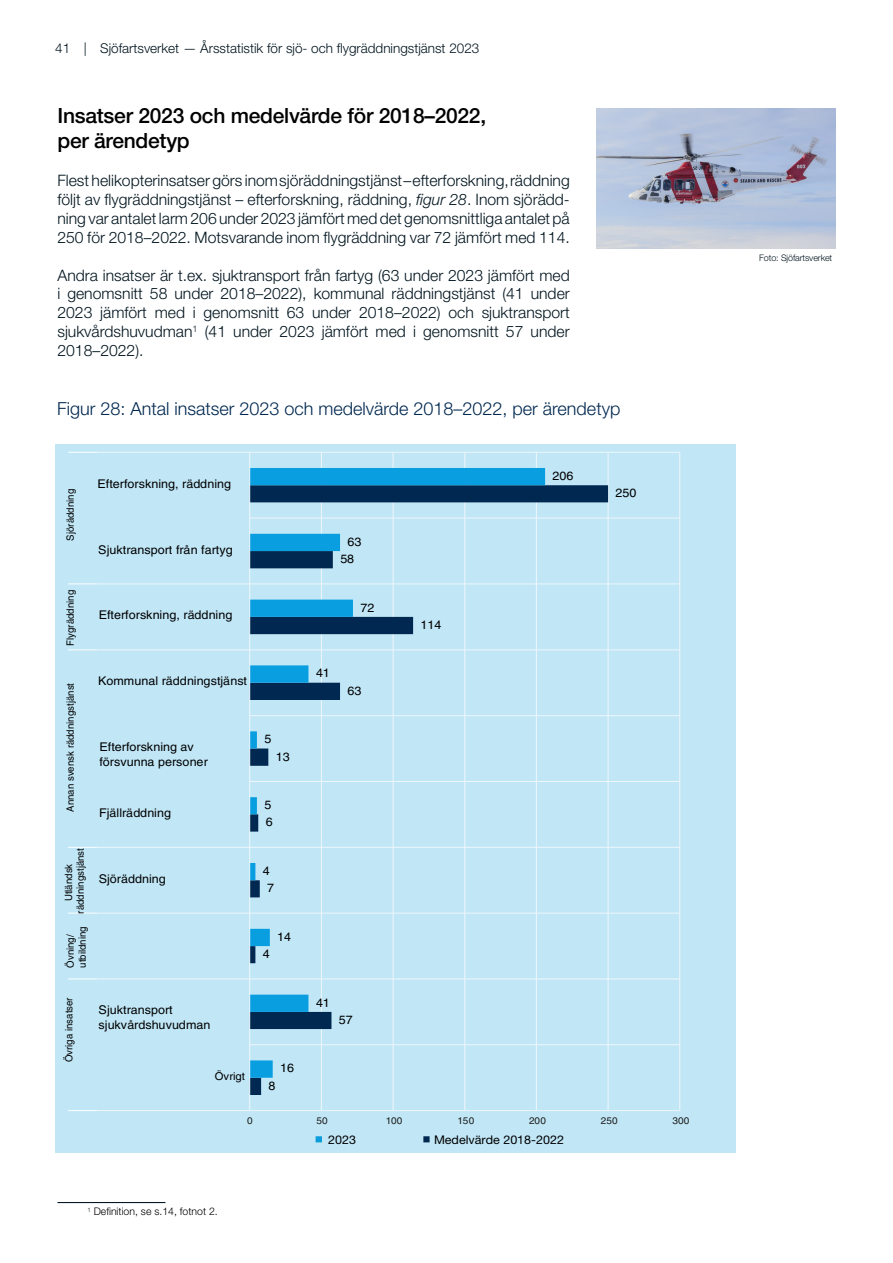
<style>
.page{position:relative;width:893px;height:1263px;background:#fff}
.page>*{position:absolute;margin:0;border:0;box-sizing:border-box;transform-origin:0 0}
.t1{font:500 21px/25.2px "Helvetica Neue LT Std";letter-spacing:-.01em;color:#000}
.t2{font:300 18px "Helvetica Neue LT Std";color:#002850}
.t3{font:300 15.75px/18.9px "Helvetica Neue LT Std";color:#00141e;text-align:justify}
.t4{font:300 13.5px "Helvetica Neue LT Std";color:#00141e}
.t5{font:12px/14.4px "Helvetica LT Std";color:#000;scale:1.04 1}
.t6{font:12px "Helvetica Neue LT Std";color:#000;scale:1.04 1}
.t7{font:10.8px "Helvetica LT Std";color:#000;scale:1.04 1}
.t8{font:300 10.5px "Helvetica Neue LT Std";color:#000}
.t9{font:10.05px/12px "Helvetica LT Std";color:#000;scale:.96 1}
.t10{font:9.6px "Helvetica LT Std";letter-spacing:-.005em;color:#1d1d1b;scale:1.04 1}
.t11{font:300 9px "Helvetica Neue LT Std";letter-spacing:-.01em;color:#00141e}
.s1{font-style:italic}
</style>
<div class="page">
<hr style="left:57px;top:1202px;width:108px;height:1px;background:#00141e">
<div style="left:56px;top:444px;width:680px;height:709px;background:#c1e7f7"></div>
<hr style="left:679px;top:452px;width:1px;height:658px;background:#eff6fc">
<hr style="left:608px;top:452px;width:1px;height:658px;background:#eff6fc">
<hr style="left:536px;top:452px;width:1px;height:658px;background:#eff6fc">
<hr style="left:464px;top:452px;width:1px;height:658px;background:#eff6fc">
<hr style="left:393px;top:452px;width:1px;height:658px;background:#eff6fc">
<hr style="left:321px;top:452px;width:1px;height:658px;background:#eff6fc">
<hr style="left:250px;top:452px;width:430px;height:1px;background:#eff6fc">
<hr style="left:250px;top:518px;width:430px;height:1px;background:#eff6fc">
<hr style="left:250px;top:584px;width:430px;height:1px;background:#eff6fc">
<hr style="left:250px;top:649px;width:430px;height:1px;background:#eff6fc">
<hr style="left:250px;top:715px;width:430px;height:1px;background:#eff6fc">
<hr style="left:250px;top:781px;width:430px;height:1px;background:#eff6fc">
<hr style="left:250px;top:847px;width:430px;height:1px;background:#eff6fc">
<hr style="left:250px;top:913px;width:430px;height:1px;background:#eff6fc">
<hr style="left:250px;top:979px;width:430px;height:1px;background:#eff6fc">
<hr style="left:250px;top:1044px;width:430px;height:1px;background:#eff6fc">
<hr style="left:250px;top:1110px;width:430px;height:1px;background:#eff6fc">
<svg style="left:250px;top:485px;width:358px;height:610px"></svg>
<svg style="left:250px;top:468px;width:295px;height:610px"></svg>
<hr style="left:249px;top:452px;width:1px;height:658px;background:#eff6fc">
<hr style="left:97px;top:452px;width:153px;height:1px;background:#eff6fc">
<hr style="left:97px;top:584px;width:153px;height:1px;background:#eff6fc">
<hr style="left:97px;top:649px;width:153px;height:1px;background:#eff6fc">
<hr style="left:97px;top:847px;width:153px;height:1px;background:#eff6fc">
<hr style="left:97px;top:913px;width:153px;height:1px;background:#eff6fc">
<hr style="left:97px;top:979px;width:153px;height:1px;background:#eff6fc">
<hr style="left:97px;top:1110px;width:153px;height:1px;background:#eff6fc">
<svg style="left:68px;top:452px;width:29px;height:1px"></svg>
<svg style="left:68px;top:584px;width:29px;height:1px"></svg>
<svg style="left:68px;top:649px;width:29px;height:1px"></svg>
<svg style="left:68px;top:847px;width:29px;height:1px"></svg>
<svg style="left:68px;top:913px;width:29px;height:1px"></svg>
<svg style="left:68px;top:979px;width:29px;height:1px"></svg>
<svg style="left:68px;top:1110px;width:29px;height:1px"></svg>
<svg style="left:316px;top:1136px;width:6px;height:6px"></svg>
<div style="left:423px;top:1136px;width:7px;height:6px;border:1px solid #002850"></div>
<img style="left:597px;top:108px;width:238px;height:141px">
<p class="t4" style="left:55px;top:40px;width:426px">41 | Sjöfartsverket — Årsstatistik för sjö- och flygräddningstjänst 2023</p>
<h1 class="t1" style="left:57px;top:103px;width:430px">Insatser 2023 och medelvärde för 2018–2022, per ärendetyp</h1>
<p class="t3" style="left:57px;top:171px;width:514px">Flest helikopterinsatser görs inom sjöräddningstjänst – efterforskning, räddning följt av flygräddningstjänst – efterforskning, räddning, <span class="s1">figur 28</span>. Inom sjörädd&shy;ning var antalet larm 206 under 2023 jämfört med det genomsnittliga antalet på 250 för 2018–2022. Motsvarande inom flygräddning var 72 jämfört med 114.</p>
<p class="t3" style="left:57px;top:265px;width:514px">Andra insatser är t.ex. sjuktransport från fartyg (63 under 2023 jämfört med i genomsnitt 58 under 2018–2022), kommunal räddningstjänst (41 under 2023 jämfört med i genomsnitt 63 under 2018–2022) och sjuktransport sjukvårdshuvudman<sup>1</sup> (41 under 2023 jämfört med i genomsnitt 57 under 2018–2022).</p>
<p class="t2" style="left:57px;top:397px;width:565px">Figur 28: Antal insatser 2023 och medelvärde 2018–2022, per ärendetyp</p>
<p class="t9" style="left:64px;top:540px;width:55px;rotate:-90deg">Sjöräddning</p>
<p class="t5" style="left:98px;top:476px;width:130px">Efterforskning, räddning</p>
<p class="t5" style="left:98px;top:542px;width:131px">Sjuktransport från fartyg</p>
<p class="t9" style="left:64px;top:646px;width:60px;rotate:-90deg">Flygräddning</p>
<p class="t5" style="left:99px;top:608px;width:130px">Efterforskning, räddning</p>
<p class="t9" style="left:64px;top:812px;width:136px;rotate:-90deg">Annan svensk räddningstjänst</p>
<p class="t5" style="left:98px;top:674px;width:145px">Kommunal räddningstjänst</p>
<p class="t5" style="left:99px;top:740px;width:106px">Efterforskning av försvunna personer</p>
<p class="t5" style="left:99px;top:805px;width:71px">Fjällräddning</p>
<p class="t9" style="left:63px;top:913px;width:70px;line-height:11.4px;text-align:center;rotate:-90deg">Utländsk räddningstjänst</p>
<p class="t9" style="left:64px;top:968px;width:44px;rotate:-90deg">Övning/ utbildning</p>
<p class="t5" style="left:99px;top:871px;width:66px">Sjöräddning</p>
<p class="t5" style="left:264px;top:732px;width:8px">5</p>
<p class="t5" style="left:276px;top:749px;width:15px">13</p>
<p class="t5" style="left:264px;top:798px;width:8px">5</p>
<p class="t5" style="left:266px;top:815px;width:8px">6</p>
<p class="t5" style="left:263px;top:863px;width:8px">4</p>
<p class="t5" style="left:267px;top:881px;width:8px">7</p>
<p class="t5" style="left:263px;top:946px;width:8px">4</p>
<p class="t5" style="left:277px;top:929px;width:15px">14</p>
<p class="t5" style="left:348px;top:534px;width:15px">63</p>
<p class="t5" style="left:340px;top:552px;width:15px">58</p>
<p class="t5" style="left:360px;top:600px;width:15px">72</p>
<p class="t5" style="left:316px;top:666px;width:15px">41</p>
<p class="t5" style="left:348px;top:683px;width:15px">63</p>
<p class="t5" style="left:421px;top:617px;width:22px">114</p>
<p class="t5" style="left:552px;top:468px;width:22px">206</p>
<p class="t5" style="left:616px;top:486px;width:22px">250</p>
<p class="t9" style="left:63px;top:1062px;width:69px;rotate:-90deg">Övriga insatser</p>
<p class="t5" style="left:99px;top:1003px;width:109px">Sjuktransport sjukvårdshuvudman</p>
<p class="t7" style="left:215px;top:1070px;width:30px">Övrigt</p>
<p class="t5" style="left:280px;top:1061px;width:15px">16</p>
<p class="t5" style="left:269px;top:1078px;width:8px">8</p>
<p class="t5" style="left:316px;top:995px;width:15px">41</p>
<p class="t5" style="left:339px;top:1012px;width:15px">57</p>
<p class="t10" style="left:247px;top:1115px;width:7px">0</p>
<p class="t10" style="left:316px;top:1115px;width:12px">50</p>
<p class="t10" style="left:386px;top:1115px;width:18px">100</p>
<p class="t10" style="left:457px;top:1115px;width:18px">150</p>
<p class="t10" style="left:529px;top:1115px;width:18px">200</p>
<p class="t10" style="left:601px;top:1115px;width:18px">250</p>
<p class="t10" style="left:672px;top:1115px;width:18px">300</p>
<p class="t6" style="left:328px;top:1132px;width:28px">2023</p>
<p class="t6" style="left:434px;top:1132px;width:126px">Medelvärde 2018-2022</p>
<p class="t8" style="left:87px;top:1205px;width:132px"><sup>1</sup> Definition, se s.14, fotnot 2.</p>
<p class="t11" style="left:759px;top:252px;width:75px">Foto: Sjöfartsverket</p>
</div>
